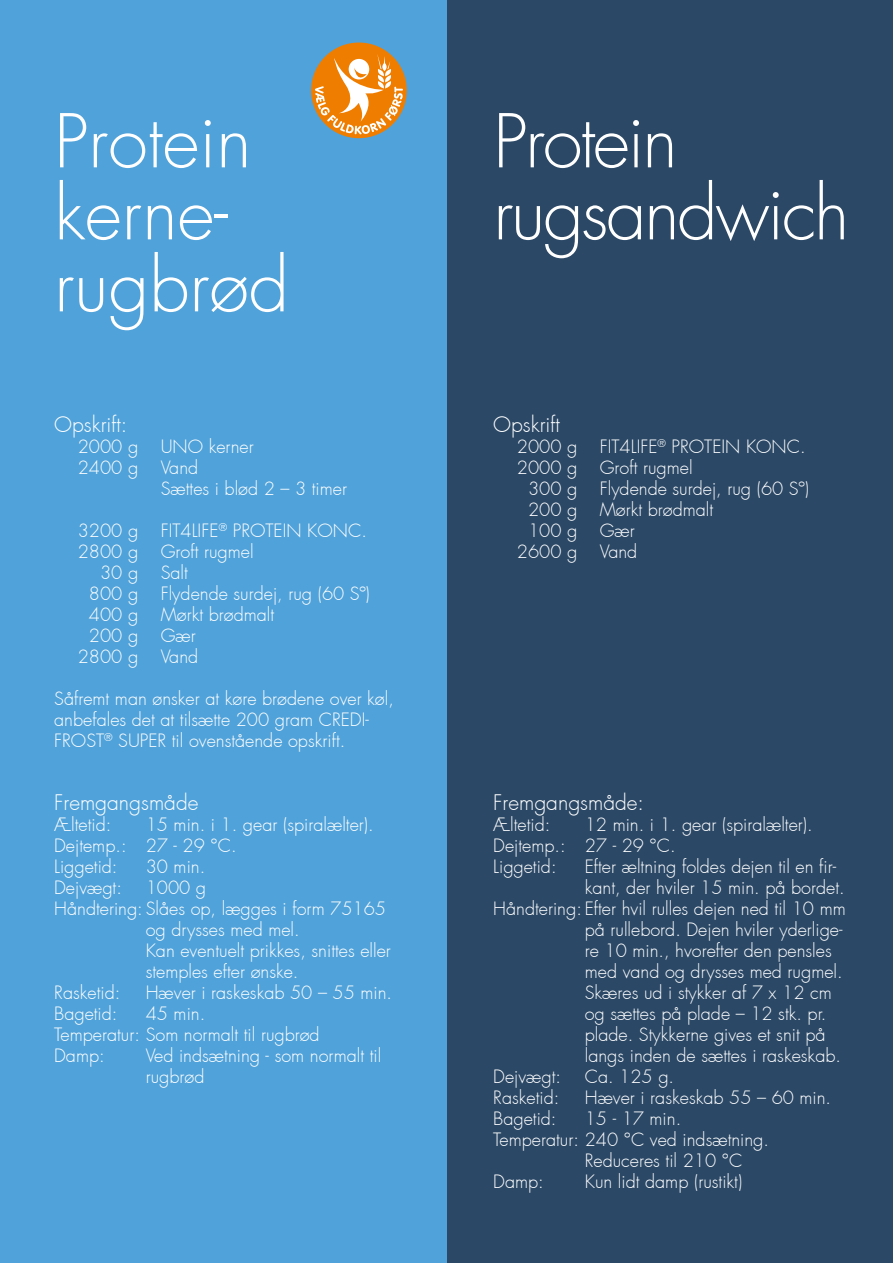
<style>
.page{position:relative;width:893px;height:1263px;background:#fff}
.page>*{position:absolute;margin:0;border:0;box-sizing:border-box;transform-origin:0 0}
.t1{font:300 72px/72px "Futura";letter-spacing:-.015em;color:#fff}
.t2{font:300 21px "Futura";color:#fff}
.t3{font:300 18px/21px "Futura";color:#fff}
</style>
<div class="page">
<div style="left:446px;top:0;width:447px;height:1263px;background:#2b4866"></div>
<div style="left:0;top:0;width:446px;height:1263px;background:#50a2da"></div>
<div style="left:311px;top:43px;width:96px;height:95px;background:#ef7d00;border-radius:50%"></div>
<svg style="left:315px;top:54px;width:88px;height:80px"></svg>
<h1 class="t1" style="left:54px;top:107px;width:236px">Protein kerne&shy;rugbrød</h1>
<p class="t2" style="left:54px;top:412px;width:75px">Opskrift:</p>
<p class="t3" style="left:78px;top:436px;width:62px">2000 g</p>
<p class="t3" style="left:161px;top:436px;width:95px">UNO kerner</p>
<p class="t3" style="left:78px;top:457px;width:62px">2400 g</p>
<p class="t3" style="left:161px;top:457px;width:188px">Vand<br>Sættes i blød 2 – 3 timer</p>
<p class="t3" style="left:78px;top:520px;width:62px">3200 g</p>
<p class="t3" style="left:161px;top:520px;width:208px">Fit4Life<sup>®</sup> Protein konc.</p>
<p class="t3" style="left:78px;top:541px;width:62px">2800 g</p>
<p class="t3" style="left:161px;top:541px;width:94px">Groft rugmel</p>
<p class="t3" style="left:100px;top:562px;width:40px">30 g</p>
<p class="t3" style="left:161px;top:562px;width:29px">Salt</p>
<p class="t3" style="left:89px;top:583px;width:51px">800 g</p>
<p class="t3" style="left:161px;top:583px;width:211px">Flydende surdej, rug (60 Sº)</p>
<p class="t3" style="left:89px;top:605px;width:51px">400 g</p>
<p class="t3" style="left:161px;top:605px;width:115px">Mørkt brødmalt</p>
<p class="t3" style="left:89px;top:626px;width:51px">200 g</p>
<p class="t3" style="left:161px;top:626px;width:37px">Gær</p>
<p class="t3" style="left:78px;top:647px;width:62px">2800 g</p>
<p class="t3" style="left:161px;top:647px;width:39px">Vand</p>
<p class="t3" style="left:54px;top:689px;width:341px">Såfremt man ønsker at køre brødene over køl, anbefales det at tilsætte 200 gram Credi-<br>f rost<sup>®</sup> Super til ovenstående opskrift.</p>
<p class="t2" style="left:54px;top:790px;width:146px">Fremgangsmåde</p>
<p class="t3" style="left:54px;top:814px;width:59px">Æltetid:</p>
<p class="t3" style="left:54px;top:814px;width:321px;text-indent:91px">15 min. i 1. gear (spiralælter).<br>Dejtemp.: 27 - 29 °C.<br>Liggetid:</p>
<p class="t3" style="left:146px;top:856px;width:61px">30 min.</p>
<p class="t3" style="left:54px;top:877px;width:69px">Dejvægt:</p>
<p class="t3" style="left:146px;top:877px;width:62px">1000 g</p>
<p class="t3" style="left:54px;top:899px;width:333px">Håndtering: Slåes op, lægges i form 75165</p>
<p class="t3" style="left:146px;top:920px;width:156px">og drysses med mel.</p>
<p class="t3" style="left:146px;top:941px;width:247px">Kan eventuelt prikkes, snittes eller</p>
<p class="t3" style="left:146px;top:962px;width:154px">stemples efter ønske.</p>
<p class="t3" style="left:54px;top:983px;width:68px">Rasketid:</p>
<p class="t3" style="left:146px;top:983px;width:248px">Hæver i raskeskab 50 – 55 min.</p>
<p class="t3" style="left:54px;top:1004px;width:65px">Bagetid:</p>
<p class="t3" style="left:54px;top:1004px;width:267px;text-indent:91px">45 min.<br>Temperatur: Som normalt til rugbrød<br>Damp:</p>
<p class="t3" style="left:146px;top:1046px;width:237px">Ved indsætning - som normalt til rugbrød</p>
<h1 class="t1" style="left:493px;top:107px;width:358px">Protein rugsandwich</h1>
<p class="t2" style="left:493px;top:412px;width:68px">Opskrift</p>
<p class="t3" style="left:517px;top:436px;width:62px">2000 g</p>
<p class="t3" style="left:600px;top:436px;width:207px">Fit4Life<sup>®</sup> Protein konc.</p>
<p class="t3" style="left:517px;top:457px;width:62px">2000 g</p>
<p class="t3" style="left:600px;top:457px;width:94px">Groft rugmel</p>
<p class="t3" style="left:528px;top:478px;width:51px">300 g</p>
<p class="t3" style="left:600px;top:478px;width:211px">Flydende surdej, rug (60 Sº)</p>
<p class="t3" style="left:528px;top:499px;width:51px">200 g</p>
<p class="t3" style="left:600px;top:499px;width:115px">Mørkt brødmalt</p>
<p class="t3" style="left:528px;top:521px;width:51px">100 g</p>
<p class="t3" style="left:600px;top:521px;width:37px">Gær</p>
<p class="t3" style="left:517px;top:542px;width:62px">2600 g</p>
<p class="t3" style="left:600px;top:542px;width:39px">Vand</p>
<p class="t2" style="left:493px;top:790px;width:152px">Fremgangsmåde:</p>
<p class="t3" style="left:493px;top:814px;width:59px">Æltetid:</p>
<p class="t3" style="left:493px;top:814px;width:321px;text-indent:91px">12 min. i 1. gear (spiralælter).<br>Dejtemp.: 27 - 29 °C.<br>Liggetid: E</p>
<p class="t3" style="left:594px;top:856px;width:244px">fter æltning foldes dejen til en fir-</p>
<p class="t3" style="left:585px;top:877px;width:261px">kant, der hviler 15 min. på bordet.</p>
<p class="t3" style="left:493px;top:899px;width:354px">Håndtering: Efter hvil rulles dejen ned til 10 mm</p>
<p class="t3" style="left:585px;top:920px;width:259px">på rullebord. Dejen hviler yderlige-</p>
<p class="t3" style="left:585px;top:941px;width:248px">re 10 min., hvorefter den pensles</p>
<p class="t3" style="left:585px;top:962px;width:259px">med vand og drysses med rugmel.</p>
<p class="t3" style="left:585px;top:983px;width:248px">Skæres ud i stykker af 7 x 12 cm</p>
<p class="t3" style="left:585px;top:1004px;width:243px">og sættes på plade – 12 stk. pr.</p>
<p class="t3" style="left:585px;top:1025px;width:242px">plade. Stykkerne gives et snit på</p>
<p class="t3" style="left:585px;top:1046px;width:258px">langs inden de sættes i raskeskab.</p>
<p class="t3" style="left:493px;top:1067px;width:182px">Dejvægt: Ca. 125 g.</p>
<p class="t3" style="left:493px;top:1088px;width:68px">Rasketid:</p>
<p class="t3" style="left:585px;top:1088px;width:248px">Hæver i raskeskab 55 – 60 min.</p>
<p class="t3" style="left:493px;top:1109px;width:65px">Bagetid:</p>
<p class="t3" style="left:585px;top:1109px;width:98px">15 - 17 min.</p>
<p class="t3" style="left:493px;top:1130px;width:277px">Temperatur: 240 °C ved indsætning.</p>
<p class="t3" style="left:585px;top:1151px;width:157px">Reduceres til 210 °C</p>
<p class="t3" style="left:493px;top:1172px;width:78px">Damp: K</p>
<p class="t3" style="left:595px;top:1172px;width:149px">un lidt damp (rustikt)</p>
</div>
